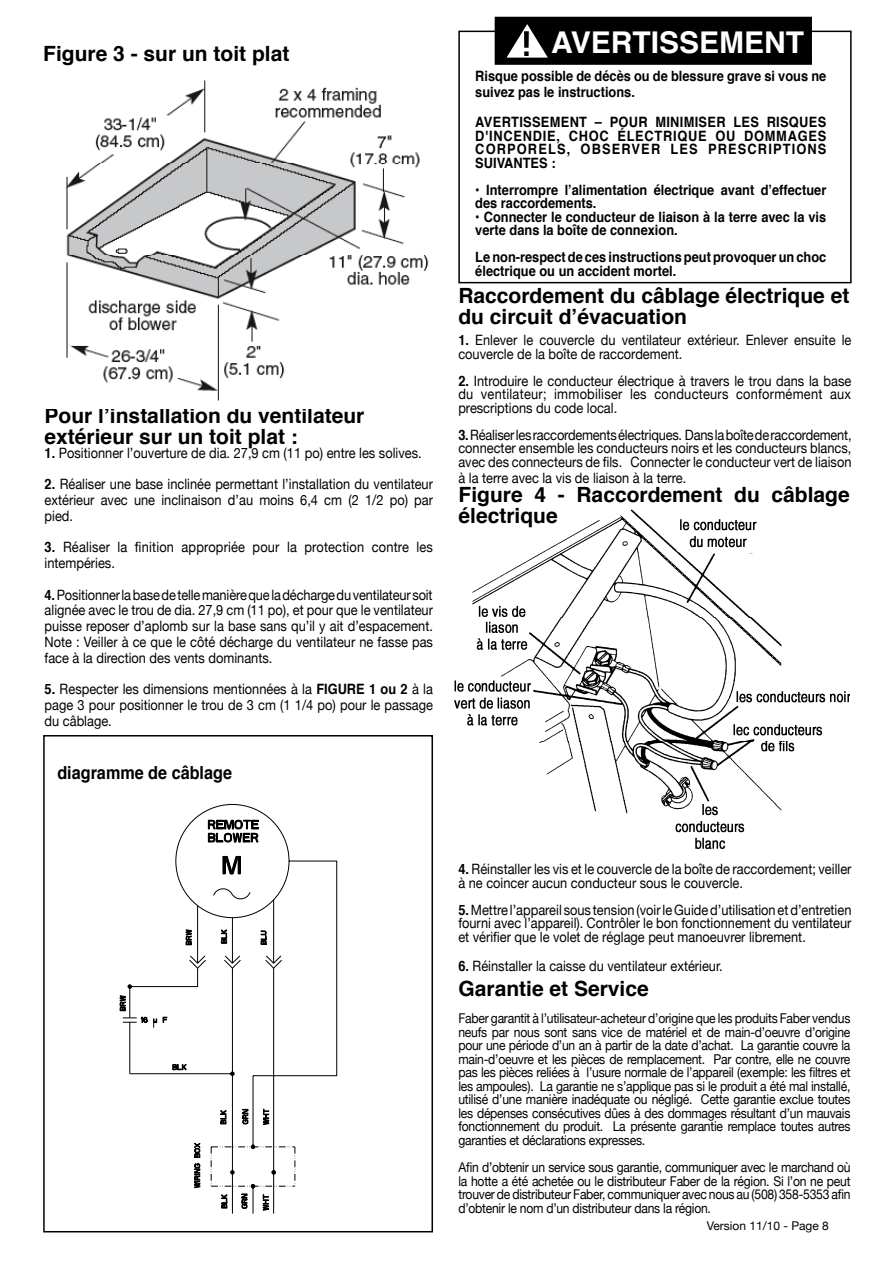
<style>
.page{position:relative;width:893px;height:1263px;background:#fff}
.page>*{position:absolute;margin:0;border:0;box-sizing:border-box;transform-origin:0 0}
.t1{font:600 33px "Eurostile";color:#000;scale:1.06 1}
.t2{font:700 30px "Helvetica";color:#fff}
.t3{font:700 21px/21px "Helvetica";color:#000}
.t4{font:700 18px "Helvetica";color:#000;scale:.9 1}
.t5{font:14.25px/15.8px "Helvetica Neue";color:#000;text-align:justify;scale:.9 1}
.t6{font:700 14.25px/13.5px "Helvetica";color:#000;scale:.9 1}
.t7{font:13.5px/13.5px "Helvetica Neue";letter-spacing:-.02em;color:#000;text-align:justify;scale:.9 1}
.t8{font:12px "Helvetica Neue";color:#000}
.s1{font-family:"Helvetica";font-weight:700}
</style>
<div class="page">
<img style="left:454px;top:509px;width:396px;height:340px">
<div style="left:43px;top:735px;width:390px;height:497px;border:2px solid #000"></div>
<div style="left:458px;top:31px;width:394px;height:252px;border:2px solid #000"></div>
<div style="left:495px;top:17px;width:316px;height:47px;background:#000"></div>
<div style="left:495px;top:17px;width:317px;height:48px;border:2px solid #000"></div>
<svg style="left:507px;top:24px;width:41px;height:34px"></svg>
<img style="left:65px;top:80px;width:364px;height:321px">
<svg style="left:119px;top:804px;width:219px;height:410px"></svg>
<h3 class="t3" style="left:43px;top:43px;width:248px">Figure 3 - sur un toit plat</h3>
<h3 class="t3" style="left:45px;top:405px;width:321px">Pour l’installation du ventilateur extérieur sur un toit plat :</h3>
<p class="t5" style="left:45px;top:445px;width:420px"><span class="s1">1.</span> Positionner l’ouverture de dia. 27,9 cm (11 po) entre les solives.</p>
<p class="t5" style="left:45px;top:476px;width:433px"><span class="s1">2.</span> Réaliser une base inclinée permettant l’installation du ventilateur extérieur avec une inclinaison d’au moins 6,4 cm (2 1/2 po) par pied.</p>
<p class="t5" style="left:45px;top:539px;width:433px"><span class="s1">3.</span> Réaliser la finition appropriée pour la protection contre les intempéries.</p>
<p class="t5" style="left:45px;top:587px;width:433px"><span class="s1">4.</span> Positionner la base de telle manière que la décharge du ventilateur soit alignée avec le trou de dia. 27,9 cm (11 po), et pour que le ventilateur puisse reposer d’aplomb sur la base sans qu’il y ait d’espacement.<br>Note : Veiller à ce que le côté décharge du ventilateur ne fasse pas face à la direction des vents dominants.</p>
<p class="t5" style="left:45px;top:681px;width:433px"><span class="s1">5.</span> Respecter les dimensions mentionnées à la <span class="s1">FIGURE 1 ou 2</span> à la page 3 pour positionner le trou de 3 cm (1 1/4 po) pour le passage du câblage.</p>
<p class="t4" style="left:57px;top:758px;width:196px">diagramme de câblage</p>
<h1 class="t1" style="left:522px;top:23px;width:12px">!</h1>
<h2 class="t2" style="left:551px;top:18px;width:254px">AVERTISSEMENT</h2>
<p class="t6" style="left:475px;top:68px;width:391px;line-height:16.5px">Risque possible de décès ou de blessure grave si vous ne suivez pas le instructions.</p>
<p class="t6" style="left:475px;top:116px;width:392px;text-align:justify">AVERTISSEMENT – POUR MINIMISER LES RISQUES D'INCENDIE, CHOC ÉLECTRIQUE OU DOMMAGES CORPORELS, OBSERVER LES PRESCRIPTIONS SUIVANTES :</p>
<p class="t6" style="left:475px;top:183px;width:391px">• Interrompre l’alimentation électrique avant d’effectuer des raccordements.</p>
<p class="t6" style="left:475px;top:210px;width:392px">• Connecter le conducteur de liaison à la terre avec la vis verte dans la boîte de connexion.</p>
<p class="t6" style="left:475px;top:251px;width:392px">Le non-respect de ces instructions peut provoquer un choc électrique ou un accident mortel.</p>
<h3 class="t3" style="left:458px;top:285px;width:392px">Raccordement du câblage électrique et du circuit d’évacuation</h3>
<p class="t5" style="left:458px;top:333px;width:438px;line-height:13.5px"><span class="s1">1.</span> Enlever le couvercle du ventilateur extérieur. Enlever ensuite le couvercle de la boîte de raccordement.</p>
<p class="t5" style="left:458px;top:374px;width:438px;line-height:13.5px"><span class="s1">2.</span> Introduire le conducteur électrique à travers le trou dans la base du ventilateur; immobiliser les conducteurs conformément aux prescriptions du code local.</p>
<p class="t5" style="left:458px;top:428px;width:438px;line-height:13.5px"><span class="s1">3.</span> Réaliser les raccordements électriques. Dans la boîte de raccordement, connecter ensemble les conducteurs noirs et les conducteurs blancs, avec des connecteurs de fils. Connecter le conducteur vert de liaison</p>
<p class="t5" style="left:458px;top:469px;width:255px">à la terre avec la vis de liaison à la terre.</p>
<h3 class="t3" style="left:458px;top:484px;width:393px">Figure 4 - Raccordement du câblage électrique</h3>
<p class="t5" style="left:458px;top:862px;width:438px;line-height:13.5px"><span class="s1">4.</span> Réinstaller les vis et le couvercle de la boîte de raccordement; veiller à ne coincer aucun conducteur sous le couvercle.</p>
<p class="t5" style="left:458px;top:903px;width:438px;line-height:13.5px"><span class="s1">5.</span> Mettre l’appareil sous tension (voir le Guide d’utilisation et d’entretien fourni avec l’appareil). Contrôler le bon fonctionnement du ventilateur et vérifier que le volet de réglage peut manoeuvrer librement.</p>
<p class="t5" style="left:458px;top:958px;width:295px"><span class="s1">6.</span> Réinstaller la caisse du ventilateur extérieur.</p>
<h3 class="t3" style="left:458px;top:978px;width:192px">Garantie et Service</h3>
<p class="t7" style="left:458px;top:1011px;width:437px">Faber garantit à l’utilisateur-acheteur d’origine que les produits Faber vendus neufs par nous sont sans vice de matériel et de main-d’oeuvre d’origine pour une période d’un an à partir de la date d’achat. La garantie couvre la main-d’oeuvre et les pièces de remplacement. Par contre, elle ne couvre pas les pièces reliées à l’usure normale de l’appareil (exemple: les filtres et les ampoules). La garantie ne s’applique pas si le produit a été mal installé, utilisé d’une manière inadéquate ou négligé. Cette garantie exclue toutes les dépenses consécutives dûes à des dommages résultant d’un mauvais fonctionnement du produit. La présente garantie remplace toutes autres garanties et déclarations expresses.</p>
<p class="t7" style="left:458px;top:1160px;width:437px">Afin d’obtenir un service sous garantie, communiquer avec le marchand où la hotte a été achetée ou le distributeur Faber de la région. Si l’on ne peut trouver de distributeur Faber, communiquer avec nous au (508) 358-5353 afin d’obtenir le nom d’un distributeur dans la région.</p>
<p class="t8" style="left:707px;top:1219px;width:124px">Version 11/10 - Page 8</p>
</div>
